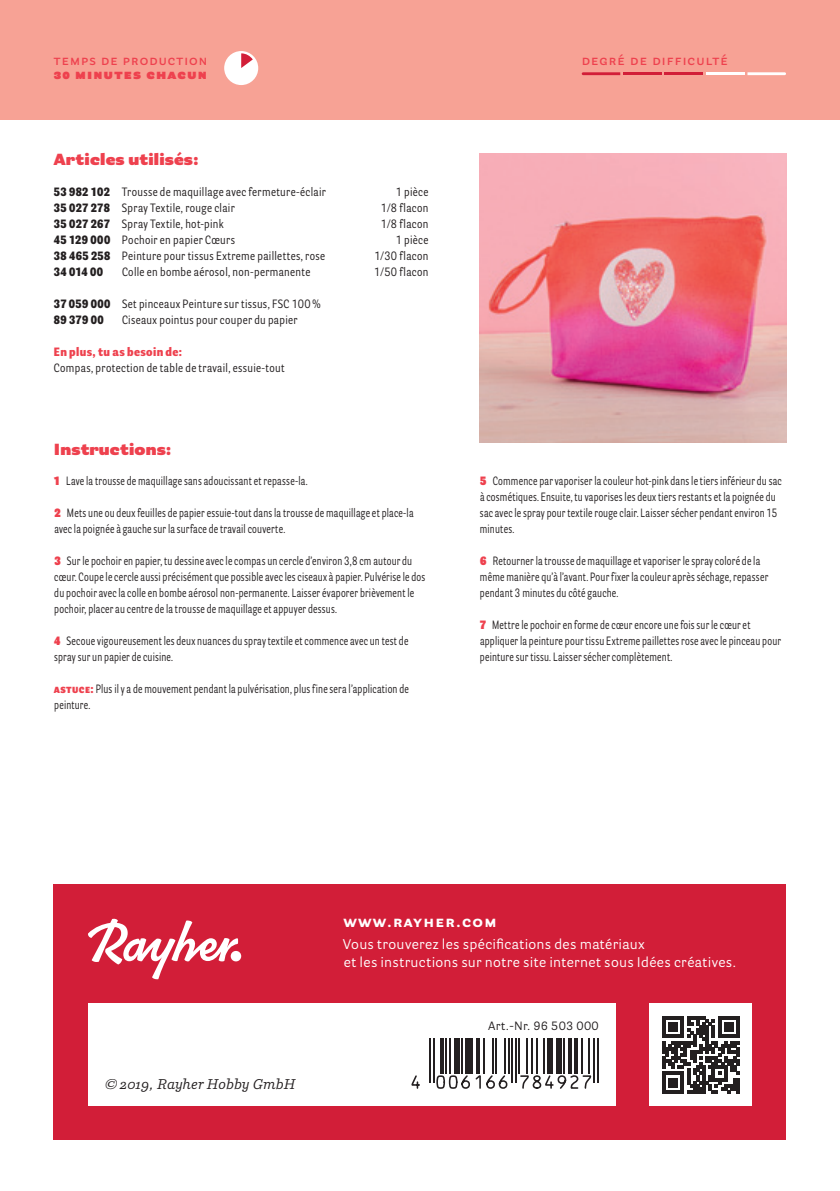
<style>
.page{position:relative;width:840px;height:1191px;background:#fff}
.page>*{position:absolute;margin:0;border:0;box-sizing:border-box;transform-origin:0 0}
.t1{font:900 16px "Parry Grotesque Pro";letter-spacing:.01em;color:#ee414e}
.t2{font:700 16px "Parry Grotesque Pro";letter-spacing:.08em;color:#fff}
.t3{font:14px/18px "Parry Grotesque Pro";letter-spacing:.02em;color:#fff}
.t4{font:600 14px "Parry Grotesque Pro";letter-spacing:.08em;color:#ee414e}
.t5{font:italic 14px "Parry Pro";letter-spacing:.01em;color:#231f20}
.t6{font:900 14px "Parry Grotesque Pro";letter-spacing:.08em;color:#ee414e}
.t7{font:12px/16px "Parry Grot Con Pro";letter-spacing:.025em;color:#231f20;scale:.88 1}
.t8{font:12px/16px "Parry Grot Con Pro";letter-spacing:.025em;color:#231f20}
.t9{font:900 12px "Parry Grot Con Pro";letter-spacing:.03em;color:#ee414e}
.t10{font:12px "Parry Grotesque Pro";letter-spacing:.02em;color:#231f20}
.t11{font:900 12px "Parry Grot Con Pro";letter-spacing:.015em;color:#231f20}
.s1{font-weight:900}
.s2{font-weight:900;color:#ee414e}
</style>
<div class="page">
<div style="left:0;top:0;width:839px;height:119px;background:#f7a295"></div>
<div style="left:54px;top:884px;width:731px;height:256px;background:#d21e38"></div>
<div style="left:88px;top:1003px;width:527px;height:103px;background:#fff"></div>
<div style="left:224px;top:51px;width:34px;height:34px;background:#fff;border-radius:50%"></div>
<svg style="left:241px;top:53px;width:12px;height:15px"></svg>
<svg style="left:88px;top:918px;width:150px;height:61px"></svg>
<div style="left:230px;top:951px;width:11px;height:10px;background:#fff;border-radius:50%"></div>
<div style="left:649px;top:1003px;width:102px;height:103px;background:#fff"></div>
<svg style="left:662px;top:1016px;width:77px;height:77px"></svg>
<svg style="left:581px;top:72px;width:39px;height:3px"></svg>
<hr style="left:622px;top:72px;width:39px;height:3px;background:#d21e38">
<hr style="left:664px;top:72px;width:38px;height:3px;background:#d21e38">
<hr style="left:705px;top:72px;width:39px;height:3px;background:#fff">
<svg style="left:747px;top:72px;width:38px;height:3px"></svg>
<hr style="left:429px;top:1037px;width:2px;height:45px;background:#231f20">
<hr style="left:433px;top:1037px;width:1px;height:45px;background:#231f20">
<hr style="left:440px;top:1037px;width:3px;height:36px;background:#231f20">
<hr style="left:445px;top:1037px;width:2px;height:36px;background:#231f20">
<hr style="left:449px;top:1037px;width:1px;height:36px;background:#231f20">
<div style="left:454px;top:1037px;width:5px;height:36px;background:#231f20"></div>
<hr style="left:461px;top:1037px;width:2px;height:36px;background:#231f20">
<div style="left:465px;top:1037px;width:7px;height:36px;background:#231f20"></div>
<svg style="left:476px;top:1038px;width:3px;height:35px"></svg>
<hr style="left:482px;top:1037px;width:2px;height:36px;background:#231f20">
<hr style="left:491px;top:1037px;width:2px;height:36px;background:#231f20">
<hr style="left:495px;top:1037px;width:2px;height:36px;background:#231f20">
<hr style="left:504px;top:1037px;width:2px;height:36px;background:#231f20">
<hr style="left:507px;top:1037px;width:2px;height:36px;background:#231f20">
<hr style="left:511px;top:1037px;width:2px;height:45px;background:#231f20">
<hr style="left:514px;top:1037px;width:2px;height:45px;background:#231f20">
<hr style="left:518px;top:1037px;width:2px;height:36px;background:#231f20">
<hr style="left:525px;top:1037px;width:2px;height:36px;background:#231f20">
<hr style="left:530px;top:1037px;width:2px;height:36px;background:#231f20">
<hr style="left:536px;top:1037px;width:2px;height:36px;background:#231f20">
<hr style="left:543px;top:1037px;width:2px;height:36px;background:#231f20">
<div style="left:546px;top:1037px;width:6px;height:36px;background:#231f20"></div>
<div style="left:555px;top:1037px;width:6px;height:36px;background:#231f20"></div>
<hr style="left:563px;top:1037px;width:1px;height:36px;background:#231f20">
<hr style="left:568px;top:1037px;width:3px;height:36px;background:#231f20">
<svg style="left:574px;top:1038px;width:3px;height:35px"></svg>
<hr style="left:580px;top:1037px;width:2px;height:36px;background:#231f20">
<hr style="left:587px;top:1037px;width:2px;height:36px;background:#231f20">
<hr style="left:593px;top:1037px;width:2px;height:45px;background:#231f20">
<hr style="left:596px;top:1037px;width:2px;height:45px;background:#231f20">
<svg style="left:411px;top:1074px;width:180px;height:15px"></svg>
<img style="left:479px;top:153px;width:306px;height:289px">
<p class="t4" style="left:54px;top:50px;width:155px">temps de production</p>
<p class="t4" style="left:581px;top:50px;width:148px">degré de difficulté</p>
<p class="t6" style="left:54px;top:63px;width:155px">30 minutes chacun</p>
<h1 class="t1" style="left:54px;top:148px;width:146px">Articles utilisés:</h1>
<p class="t8" style="left:54px;top:184px;width:273px"><span class="s1">53 982 102</span> Trousse de maquillage avec fermeture-éclair</p>
<p class="t8" style="left:395px;top:184px;width:34px">1 pièce</p>
<p class="t8" style="left:54px;top:200px;width:182px"><span class="s1">35 027 278</span> Spray Textile, rouge clair</p>
<p class="t8" style="left:380px;top:200px;width:49px">1/8 flacon</p>
<p class="t8" style="left:54px;top:216px;width:171px"><span class="s1">35 027 267</span> Spray Textile, hot-pink</p>
<p class="t8" style="left:380px;top:216px;width:49px">1/8 flacon</p>
<p class="t8" style="left:54px;top:232px;width:182px"><span class="s1">45 129 000</span> Pochoir en papier Cœurs</p>
<p class="t8" style="left:395px;top:232px;width:34px">1 pièce</p>
<p class="t8" style="left:54px;top:248px;width:273px"><span class="s1">38 465 258</span> Peinture pour tissus Extreme paillettes, rose</p>
<p class="t8" style="left:374px;top:248px;width:56px">1/30 flacon</p>
<p class="t11" style="left:54px;top:263px;width:51px">34 014 00</p>
<p class="t8" style="left:122px;top:264px;width:190px">Colle en bombe aérosol, non-permanente</p>
<p class="t8" style="left:374px;top:264px;width:56px">1/50 flacon</p>
<p class="t8" style="left:54px;top:296px;width:268px"><span class="s1">37 059 000</span> Set pinceaux Peinture sur tissus, FSC 100%<br><span class="s1">89 379 00</span></p>
<p class="t8" style="left:122px;top:312px;width:177px">Ciseaux pointus pour couper du papier</p>
<p class="t9" style="left:54px;top:343px;width:129px">En plus, tu as besoin de:</p>
<p class="t8" style="left:54px;top:360px;width:232px">Compas, protection de table de travail, essuie-tout</p>
<h1 class="t1" style="left:54px;top:437px;width:119px">Instructions:</h1>
<p class="t7" style="left:54px;top:473px;width:290px"><span class="s2">1</span> Lave la trousse de maquillage sans adoucissant et repasse-la.</p>
<p class="t7" style="left:54px;top:505px;width:409px"><span class="s2">2</span> Mets une ou deux feuilles de papier essuie-tout dans la trousse de maquillage et place-la avec la poignée à gauche sur la surface de travail couverte.</p>
<p class="t7" style="left:54px;top:553px;width:423px"><span class="s2">3</span> Sur le pochoir en papier, tu dessine avec le compas un cercle d’environ 3,8 cm autour du cœur. Coupe le cercle aussi précisément que possible avec les ciseaux à papier. Pulvérise le dos du pochoir avec la colle en bombe aérosol non-permanente. Laisser évaporer brièvement le pochoir, placer au centre de la trousse de maquillage et appuyer dessus.</p>
<p class="t7" style="left:54px;top:633px;width:404px"><span class="s2">4</span> Secoue vigoureusement les deux nuances du spray textile et commence avec un test de spray sur un papier de cuisine.</p>
<p class="t7" style="left:54px;top:681px;width:405px"><span class="s2">astuce:</span> Plus il y a de mouvement pendant la pulvérisation, plus fine sera l’application de peinture.</p>
<p class="t7" style="left:479px;top:473px;width:344px"><span class="s2">5</span> Commence par vaporiser la couleur hot-pink dans le tiers inférieur du sac à cosmétiques. Ensuite, tu vaporises les deux tiers restants et la poignée du sac avec le spray pour textile rouge clair. Laisser sécher pendant environ 15 minutes.</p>
<p class="t7" style="left:479px;top:553px;width:329px"><span class="s2">6</span> Retourner la trousse de maquillage et vaporiser le spray coloré de la même manière qu’à l’avant. Pour fixer la couleur après séchage, repasser pendant 3 minutes du côté gauche.</p>
<p class="t7" style="left:479px;top:617px;width:344px"><span class="s2">7</span> Mettre le pochoir en forme de cœur encore une fois sur le cœur et appliquer la peinture pour tissu Extreme paillettes rose avec le pinceau pour peinture sur tissu. Laisser sécher complètement.</p>
<h1 class="t2" style="left:343px;top:910px;width:155px">www.rayher.com</h1>
<p class="t3" style="left:343px;top:935px;width:394px">Vous trouverez les spécifications des matériaux<br>et les instructions sur notre site internet sous Idées créatives.</p>
<p class="t5" style="left:105px;top:1074px;width:192px">© 2019, Rayher Hobby GmbH</p>
<p class="t10" style="left:488px;top:1017px;width:112px">Art.-Nr. 96 503 000</p>
</div>
